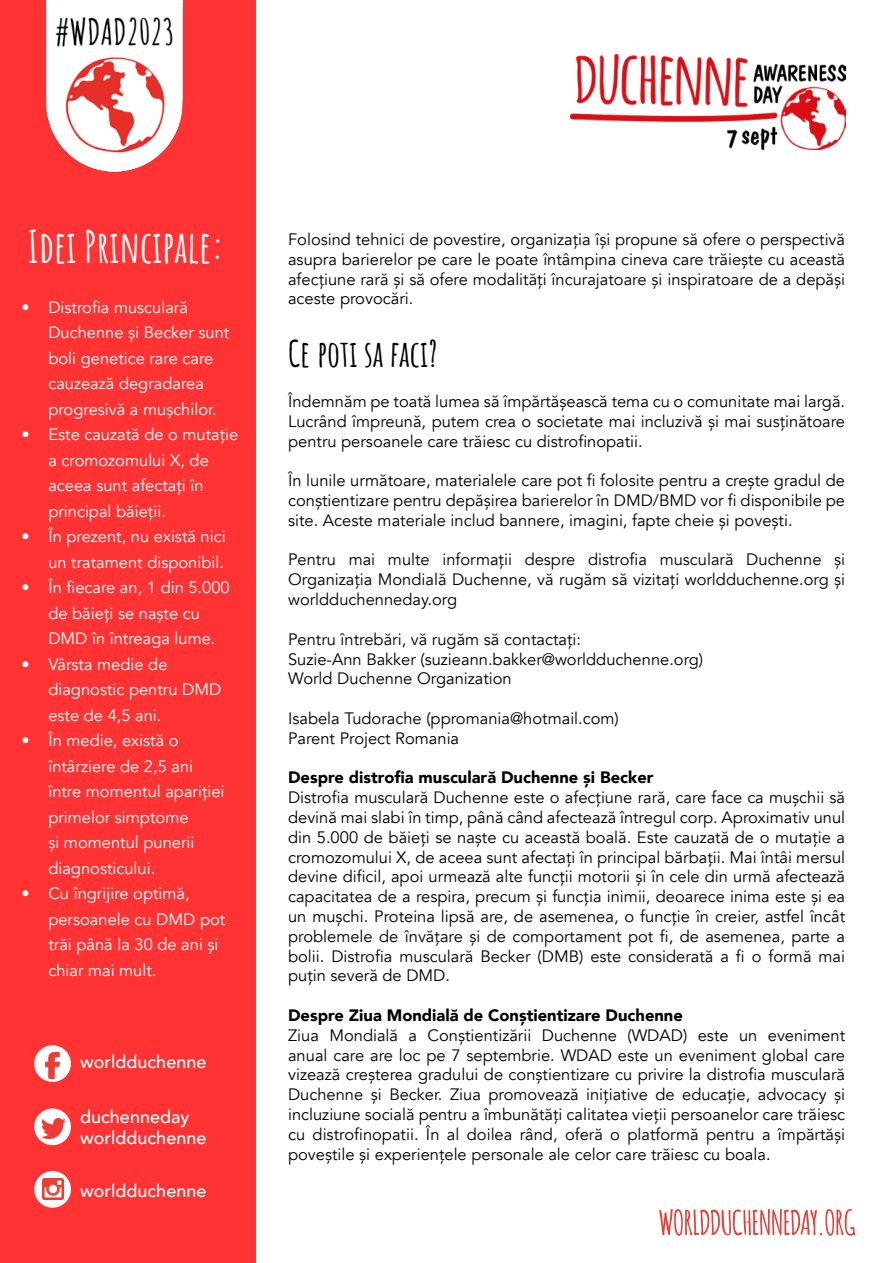
<style>
.page{position:relative;width:893px;height:1263px;background:#fff}
.page>*{position:absolute;margin:0;border:0;box-sizing:border-box;transform-origin:0 0}
.t1{font:700 43.5px "Amatic SC";color:#fff}
.t2{font:700 36px "Amatic SC";color:#000}
.t3{font:500 18px/21.6px "Avenir";color:#fff}
.t4{font:16.5px/19.8px "Avenir";color:#000;text-align:justify}
.t5{font:16.5px/25.5px "Avenir";color:#fff}
.t6{font:900 16.5px "Avenir";color:#000}
</style>
<div class="page">
<div style="left:0;top:0;width:255px;height:1263px;background:#f33"></div>
<img style="left:571px;top:54px;width:274px;height:95px">
<svg style="left:659px;top:1209px;width:196px;height:27px"></svg>
<div style="left:34px;top:1045px;width:37px;height:37px;background:#fff;border-radius:50%"></div>
<img style="left:46px;top:1052px;width:14px;height:27px">
<div style="left:34px;top:1108px;width:37px;height:37px;background:#fff;border-radius:50%"></div>
<img style="left:43px;top:1118px;width:23px;height:20px">
<svg style="left:34px;top:1171px;width:37px;height:37px"></svg>
<img style="left:42px;top:1179px;width:21px;height:21px">
<div style="left:46px;top:0;width:136px;height:101px;background:#fff"></div>
<img style="left:46px;top:7px;width:137px;height:165px">
<h1 class="t1" style="left:28px;top:214px;width:198px">Idei Principale:</h1>
<p class="t5" style="left:48px;top:295px;width:182px;text-indent:-27px">• Distrofia musculară<br>Duchenne și Becker sunt boli genetice rare care cauzează degradarea progresivă a mușchilor.</p>
<p class="t5" style="left:48px;top:422px;width:192px;text-indent:-27px">• Este cauzată de o mutație a cromozomului X, de aceea sunt afectați în principal băieții.</p>
<p class="t5" style="left:21px;top:524px;width:206px;text-align:right">• În prezent, nu există nici un tratament disponibil.</p>
<p class="t5" style="left:48px;top:575px;width:183px;text-indent:-27px">• În fiecare an, 1 din 5.000 de băieți se naște cu<br>DMD în întreaga lume.</p>
<p class="t5" style="left:48px;top:652px;width:174px;text-indent:-27px">• Vârsta medie de diagnostic pentru DMD este de 4,5 ani.</p>
<p class="t5" style="left:48px;top:728px;width:178px;text-indent:-27px">• În medie, există o întârziere de 2,5 ani între momentul apariției primelor simptome<br>și momentul punerii diagnosticului.</p>
<p class="t5" style="left:48px;top:881px;width:178px;text-indent:-27px">• Cu îngrijire optimă, persoanele cu DMD pot trăi până la 30 de ani și chiar mai mult.</p>
<p class="t3" style="left:80px;top:1050px;width:128px">worldduchenne</p>
<p class="t3" style="left:80px;top:1104px;width:128px">duchenneday worldduchenne</p>
<p class="t3" style="left:80px;top:1179px;width:128px">worldduchenne</p>
<p class="t4" style="left:288px;top:230px;width:559px">Folosind tehnici de povestire, organizația își propune să ofere o perspectivă asupra barierelor pe care le poate întâmpina cineva care trăiește cu această afecțiune rară și să ofere modalități încurajatoare și inspiratoare de a depăși aceste provocări.</p>
<h2 class="t2" style="left:288px;top:326px;width:151px">Ce poti sa faci?</h2>
<p class="t4" style="left:288px;top:392px;width:559px">Îndemnăm pe toată lumea să împărtășească tema cu o comunitate mai largă.<br>Lucrând împreună, putem crea o societate mai incluzivă și mai susținătoare pentru persoanele care trăiesc cu distrofinopatii.</p>
<p class="t4" style="left:288px;top:471px;width:559px">În lunile următoare, materialele care pot fi folosite pentru a crește gradul de conștientizare pentru depășirea barierelor în DMD/BMD vor fi disponibile pe site. Aceste materiale includ bannere, imagini, fapte cheie și povești.</p>
<p class="t4" style="left:288px;top:550px;width:559px">Pentru mai multe informații despre distrofia musculară Duchenne și Organizația Mondială Duchenne, vă rugăm să vizitați worldduchenne.org și worldduchenneday.org</p>
<p class="t4" style="left:288px;top:629px;width:417px;text-align:left">Pentru întrebări, vă rugăm să contactați:<br>Suzie-Ann Bakker (suzieann.bakker@worldduchenne.org)<br>World Duchenne Organization</p>
<p class="t4" style="left:288px;top:709px;width:332px">Isabela Tudorache (ppromania@hotmail.com)<br>Parent Project Romania</p>
<p class="t6" style="left:288px;top:763px;width:367px">Despre distrofia musculară Duchenne și Becker</p>
<p class="t4" style="left:288px;top:788px;width:559px">Distrofia musculară Duchenne este o afecțiune rară, care face ca mușchii să devină mai slabi în timp, până când afectează întregul corp. Aproximativ unul din 5.000 de băieți se naște cu această boală. Este cauzată de o mutație a cromozomului X, de aceea sunt afectați în principal bărbații. Mai întâi mersul devine dificil, apoi urmează alte funcții motorii și în cele din urmă afectează capacitatea de a respira, precum și funcția inimii, deoarece inima este și ea un mușchi. Proteina lipsă are, de asemenea, o funcție în creier, astfel încât problemele de învățare și de comportament pot fi, de asemenea, parte a bolii. Distrofia musculară Becker (DMB) este considerată a fi o formă mai puțin severă de DMD.</p>
<p class="t6" style="left:288px;top:1001px;width:396px">Despre Ziua Mondială de Conștientizare Duchenne</p>
<p class="t4" style="left:288px;top:1025px;width:559px">Ziua Mondială a Conștientizării Duchenne (WDAD) este un eveniment anual care are loc pe 7 septembrie. WDAD este un eveniment global care vizează creșterea gradului de conștientizare cu privire la distrofia musculară Duchenne și Becker. Ziua promovează inițiative de educație, advocacy și incluziune socială pentru a îmbunătăți calitatea vieții persoanelor care trăiesc cu distrofinopatii. În al doilea rând, oferă o platformă pentru a împărtăși poveștile și experiențele personale ale celor care trăiesc cu boala.</p>
</div>
